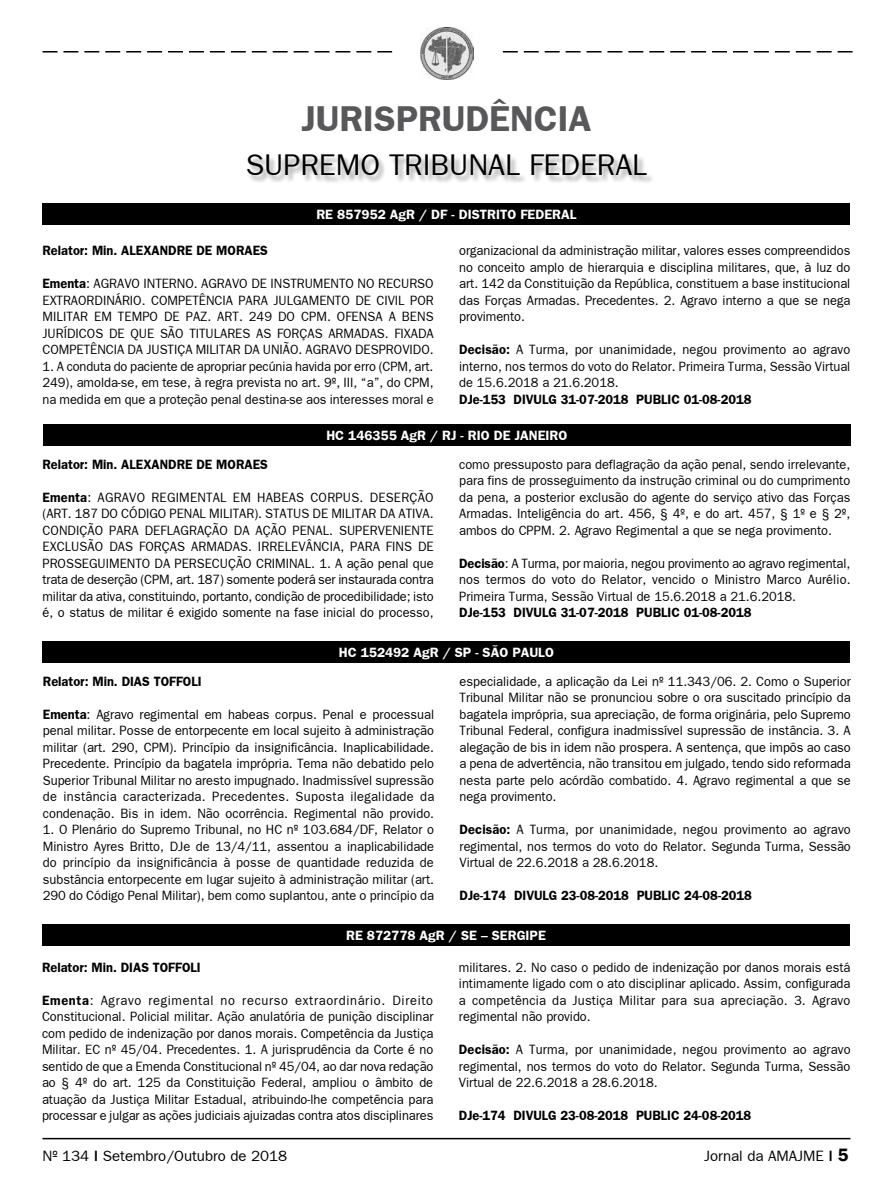
<style>
.page{position:relative;width:893px;height:1191px;background:#fff}
.page>*{position:absolute;margin:0;border:0;box-sizing:border-box;transform-origin:0 0}
.t1{font:700 36px "Frankfurt Gothic";color:#58585a}
.t2{font:30px "Frankfurt Gothic Plain";color:#000}
.t3{font:15px "Frankfurt Gothic Plain";color:#000}
.t4{font:13.5px/16.5px "Frankfurt Gothic Plain";color:#000;text-align:justify;scale:.95 1}
.t5{font:700 13.5px "Frankfurt Gothic";color:#000;scale:.95 1}
.t6{font:700 13.5px "Frankfurt Gothic";color:#fff}
.s1{font-family:"Frankfurt Gothic";font-weight:700}
.s2{font-family:"Frankfurt Gothic";font-weight:700;font-size:18px}
</style>
<div class="page">
<svg style="left:43px;top:51px;width:810px;height:1px"></svg>
<div style="left:392px;top:27px;width:108px;height:54px;background:#fff"></div>
<hr style="left:43px;top:1137px;width:807px;height:2px;background:#000">
<img style="left:421px;top:27px;width:52px;height:52px">
<div style="left:247px;top:155px;width:409px;height:29px;background:#000;opacity:.38"></div>
<div style="left:43px;top:203px;width:807px;height:22px;background:#000"></div>
<div style="left:43px;top:424px;width:808px;height:22px;background:#000"></div>
<div style="left:42px;top:641px;width:808px;height:22px;background:#000"></div>
<div style="left:42px;top:924px;width:808px;height:22px;background:#000"></div>
<h1 class="t1" style="left:301px;top:98px;width:292px">JURISPRUDÊNCIA</h1>
<h2 class="t2" style="left:246px;top:148px;width:403px">SupREMO TRIBUNAL FEDERAL</h2>
<p class="t6" style="left:316px;top:206px;width:262px">RE 857952 AgR / DF - DISTRITO FEDERAL</p>
<p class="t5" style="left:43px;top:242px;width:239px">Relator: Min. ALEXANDRE DE MORAES</p>
<p class="t4" style="left:43px;top:275px;width:413px"><span class="s1">Ementa</span>: AGRAVO INTERNO. AGRAVO DE INSTRUMENTO NO RECURSO EXTRAORDINÁRIO. COMPETÊNCIA PARA JULGAMENTO DE CIVIL POR MILITAR EM TEMPO DE PAZ. ART. 249 DO CPM. OFENSA A BENS JURÍDICOS DE QUE SÃO TITULARES AS FORÇAS ARMADAS. FIXADA COMPETÊNCIA DA JUSTIÇA MILITAR DA UNIÃO. AGRAVO DESPROVIDO.</p>
<p class="t4" style="left:43px;top:357px;width:413px">1. A conduta do paciente de apropriar pecúnia havida por erro (CPM, art.<br>249), amolda-se, em tese, à regra prevista no art. 9º, III, “a”, do CPM, na medida em que a proteção penal destina-se aos interesses moral e</p>
<p class="t4" style="left:459px;top:242px;width:413px">organizacional da administração militar, valores esses compreendidos no conceito amplo de hierarquia e disciplina militares, que, à luz do art. 142 da Constituição da República, constituem a base institucional das Forças Armadas. Precedentes. 2. Agravo interno a que se nega provimento.</p>
<p class="t4" style="left:459px;top:341px;width:413px"><span class="s1">Decisão:</span> A Turma, por unanimidade, negou provimento ao agravo interno, nos termos do voto do Relator. Primeira Turma, Sessão Virtual de 15.6.2018 a 21.6.2018.</p>
<p class="t5" style="left:459px;top:391px;width:309px">DJe-153 DIVULG 31-07-2018 PUBLIC 01-08-2018</p>
<p class="t6" style="left:326px;top:427px;width:243px">HC 146355 AgR / RJ - RIO DE JANEIRO</p>
<p class="t5" style="left:43px;top:456px;width:239px">Relator: Min. ALEXANDRE DE MORAES</p>
<p class="t4" style="left:43px;top:488px;width:413px"><span class="s1">Ementa</span>: AGRAVO REGIMENTAL EM HABEAS CORPUS. DESERÇÃO (ART. 187 DO CÓDIGO PENAL MILITAR). STATUS DE MILITAR DA ATIVA.<br>CONDIÇÃO PARA DEFLAGRAÇÃO DA AÇÃO PENAL. SUPERVENIENTE EXCLUSÃO DAS FORÇAS ARMADAS. IRRELEVÂNCIA, PARA FINS DE PROSSEGUIMENTO DA PERSECUÇÃO CRIMINAL. 1. A ação penal que trata de deserção (CPM, art. 187) somente poderá ser instaurada contra militar da ativa, constituindo, portanto, condição de procedibilidade; isto é, o status de militar é exigido somente na fase inicial do processo,</p>
<p class="t4" style="left:459px;top:455px;width:413px">como pressuposto para deflagração da ação penal, sendo irrelevante, para fins de prosseguimento da instrução criminal ou do cumprimento da pena, a posterior exclusão do agente do serviço ativo das Forças Armadas. Inteligência do art. 456, § 4º, e do art. 457, § 1º e § 2º, ambos do CPPM. 2. Agravo Regimental a que se nega provimento.</p>
<p class="t4" style="left:459px;top:554px;width:413px"><span class="s1">Decisão</span>: A Turma, por maioria, negou provimento ao agravo regimental, nos termos do voto do Relator, vencido o Ministro Marco Aurélio.<br>Primeira Turma, Sessão Virtual de 15.6.2018 a 21.6.2018.</p>
<p class="t5" style="left:459px;top:604px;width:309px">DJe-153 DIVULG 31-07-2018 PUBLIC 01-08-2018</p>
<p class="t6" style="left:339px;top:644px;width:217px">HC 152492 AgR / SP - SÃO PAULO</p>
<p class="t5" style="left:43px;top:673px;width:169px">Relator: Min. DIAS TOFFOLI</p>
<p class="t4" style="left:43px;top:705px;width:413px"><span class="s1">Ementa</span>: Agravo regimental em habeas corpus. Penal e processual penal militar. Posse de entorpecente em local sujeito à administração militar (art. 290, CPM). Princípio da insignificância. Inaplicabilidade.<br>Precedente. Princípio da bagatela imprópria. Tema não debatido pelo Superior Tribunal Militar no aresto impugnado. Inadmissível supressão de instância caracterizada. Precedentes. Suposta ilegalidade da condenação. Bis in idem. Não ocorrência. Regimental não provido.</p>
<p class="t4" style="left:43px;top:821px;width:413px">1. O Plenário do Supremo Tribunal, no HC nº 103.684/DF, Relator o Ministro Ayres Britto, DJe de 13/4/11, assentou a inaplicabilidade do princípio da insignificância à posse de quantidade reduzida de substância entorpecente em lugar sujeito à administração militar (art.<br>290 do Código Penal Militar), bem como suplantou, ante o princípio da</p>
<p class="t4" style="left:460px;top:672px;width:413px">especialidade, a aplicação da Lei nº 11.343/06. 2. Como o Superior Tribunal Militar não se pronunciou sobre o ora suscitado princípio da bagatela imprópria, sua apreciação, de forma originária, pelo Supremo Tribunal Federal, configura inadmissível supressão de instância. 3. A alegação de bis in idem não prospera. A sentença, que impôs ao caso a pena de advertência, não transitou em julgado, tendo sido reformada nesta parte pelo acórdão combatido. 4. Agravo regimental a que se nega provimento.</p>
<p class="t4" style="left:460px;top:821px;width:413px"><span class="s1">Decisão:</span> A Turma, por unanimidade, negou provimento ao agravo regimental, nos termos do voto do Relator. Segunda Turma, Sessão Virtual de 22.6.2018 a 28.6.2018.</p>
<p class="t5" style="left:460px;top:887px;width:309px">DJe-174 DIVULG 23-08-2018 PUBLIC 24-08-2018</p>
<p class="t6" style="left:346px;top:927px;width:201px">RE 872778 AgR / SE – SERGIPE</p>
<p class="t5" style="left:42px;top:959px;width:169px">Relator: Min. DIAS TOFFOLI</p>
<p class="t4" style="left:42px;top:991px;width:414px"><span class="s1">Ementa</span>: Agravo regimental no recurso extraordinário. Direito Constitucional. Policial militar. Ação anulatória de punição disciplinar com pedido de indenização por danos morais. Competência da Justiça Militar. EC nº 45/04. Precedentes. 1. A jurisprudência da Corte é no sentido de que a Emenda Constitucional nº 45/04, ao dar nova redação ao § 4º do art. 125 da Constituição Federal, ampliou o âmbito de atuação da Justiça Militar Estadual, atribuindo-lhe competência para processar e julgar as ações judiciais ajuizadas contra atos disciplinares</p>
<p class="t4" style="left:459px;top:958px;width:414px">militares. 2. No caso o pedido de indenização por danos morais está intimamente ligado com o ato disciplinar aplicado. Assim, configurada a competência da Justiça Militar para sua apreciação. 3. Agravo regimental não provido.</p>
<p class="t4" style="left:459px;top:1041px;width:414px"><span class="s1">Decisão:</span> A Turma, por unanimidade, negou provimento ao agravo regimental, nos termos do voto do Relator. Segunda Turma, Sessão Virtual de 22.6.2018 a 28.6.2018.</p>
<p class="t5" style="left:459px;top:1107px;width:309px">DJe-174 DIVULG 23-08-2018 PUBLIC 24-08-2018</p>
<p class="t3" style="left:43px;top:1147px;width:246px">Nº 134 <span class="s1">|</span> Setembro/Outubro de 2018</p>
<p class="t3" style="left:704px;top:1147px;width:146px">Jornal da AMAJME <span class="s1">|</span> <span class="s2">5</span></p>
</div>
